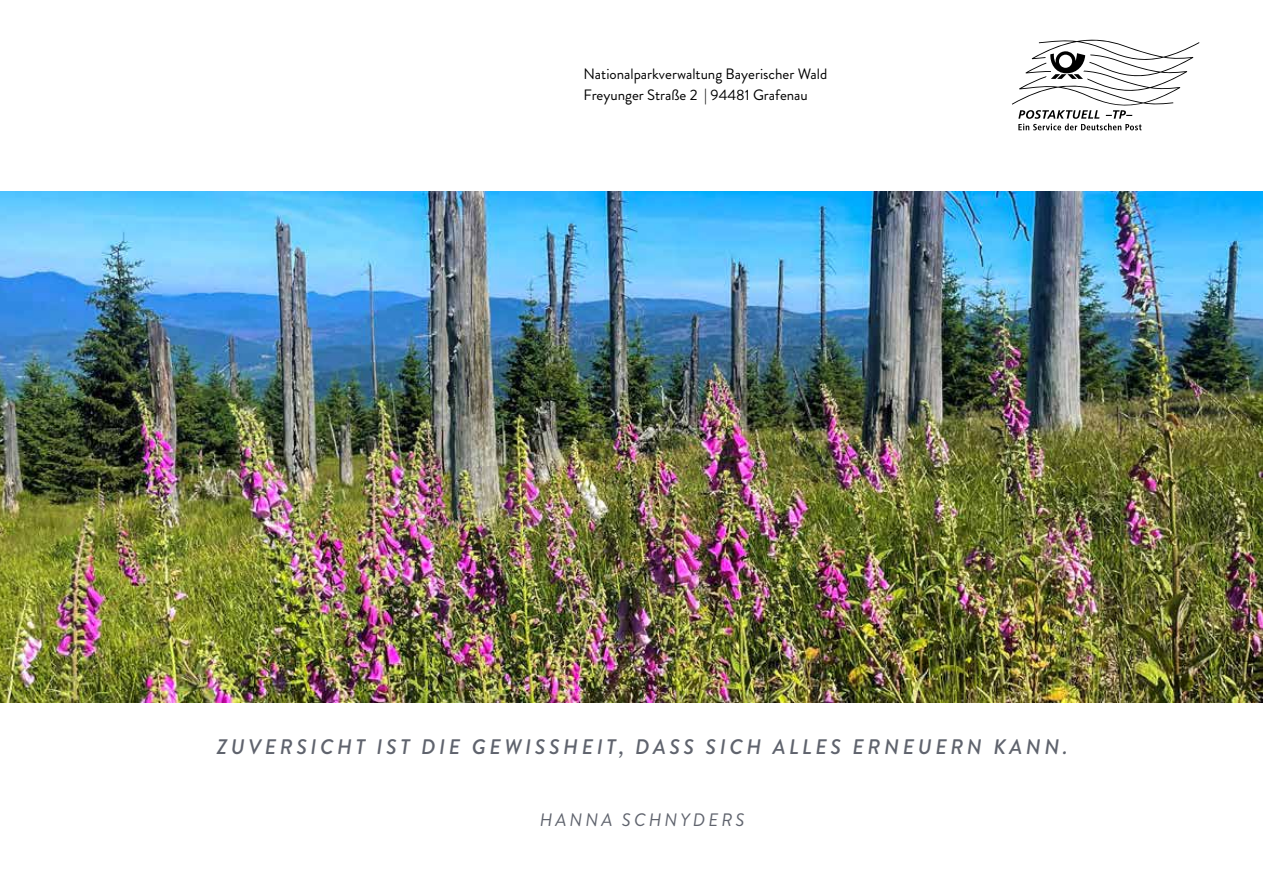
<style>
.page{position:relative;width:1263px;height:893px;background:#fff}
.page>*{position:absolute;margin:0;border:0;box-sizing:border-box;transform-origin:0 0}
.Zitat{font:italic 500 21px "Brandon Grotesque";letter-spacing:.17em;color:#5f636d}
.Zitat-2{font:italic 18px "Brandon Grotesque";letter-spacing:.17em;color:#5f636d}
.t1{font:15px/21.6px "Brandon Grotesque";color:#000}
</style>
<div class="page">
<svg style="left:1012px;top:39px;width:187px;height:91px"></svg>
<img style="left:0;top:191px;width:1263px;height:511px">
<p class="t1" style="left:584px;top:63px;width:245px">Nationalparkverwaltung Bayerischer Wald<br>Freyunger Straße 2 | 94481 Grafenau</p>
<p class="Zitat" style="left:217px;top:732px;width:852px">ZUVERSICHT IST DIE GEWISSHEIT, DASS SICH ALLES ERNEUERN KANN.</p>
<p class="Zitat-2" style="left:540px;top:807px;width:206px">HANNA SCHNYDERS</p>
</div>
